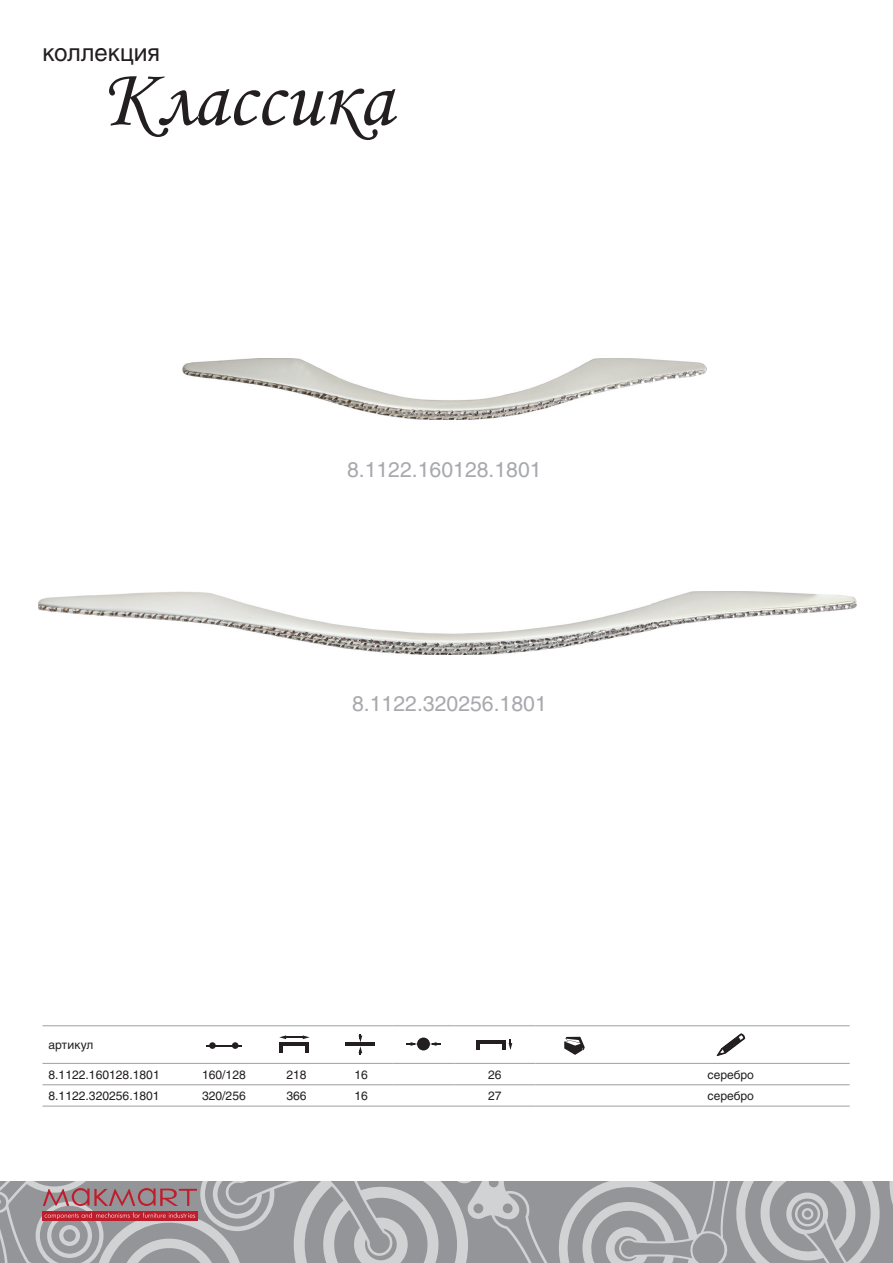
<style>
.page{position:relative;width:893px;height:1263px;background:#fff}
.page>*{position:absolute;margin:0;border:0;box-sizing:border-box;transform-origin:0 0}
.t1{font:24px "Helios";color:#231f20}
.t2{font:21px "Helios";color:#a8a9ad}
.t3{font:12px "Helios";color:#231f20}
</style>
<div class="page">
<svg style="left:888px;top:1181px;width:5px;height:82px"></svg>
<svg style="left:0;top:1181px;width:881px;height:82px;background:#a6a3a6"></svg>
<svg style="left:109px;top:76px;width:288px;height:64px"></svg>
<hr style="left:42px;top:1025px;width:143px;height:1px;background:#a8a9ad">
<hr style="left:185px;top:1025px;width:78px;height:1px;background:#a8a9ad">
<hr style="left:263px;top:1025px;width:67px;height:1px;background:#a8a9ad">
<hr style="left:330px;top:1025px;width:62px;height:1px;background:#a8a9ad">
<hr style="left:392px;top:1025px;width:62px;height:1px;background:#a8a9ad">
<hr style="left:454px;top:1025px;width:81px;height:1px;background:#a8a9ad">
<hr style="left:535px;top:1025px;width:77px;height:1px;background:#a8a9ad">
<hr style="left:612px;top:1025px;width:238px;height:1px;background:#a8a9ad">
<hr style="left:42px;top:1063px;width:143px;height:1px;background:#a8a9ad">
<hr style="left:185px;top:1063px;width:78px;height:1px;background:#a8a9ad">
<hr style="left:263px;top:1063px;width:67px;height:1px;background:#a8a9ad">
<hr style="left:330px;top:1063px;width:62px;height:1px;background:#a8a9ad">
<hr style="left:392px;top:1063px;width:62px;height:1px;background:#a8a9ad">
<hr style="left:454px;top:1063px;width:81px;height:1px;background:#a8a9ad">
<hr style="left:535px;top:1063px;width:77px;height:1px;background:#a8a9ad">
<hr style="left:612px;top:1063px;width:238px;height:1px;background:#a8a9ad">
<hr style="left:42px;top:1084px;width:143px;height:1px;background:#a8a9ad">
<hr style="left:185px;top:1084px;width:78px;height:1px;background:#a8a9ad">
<hr style="left:263px;top:1084px;width:67px;height:1px;background:#a8a9ad">
<hr style="left:330px;top:1084px;width:62px;height:1px;background:#a8a9ad">
<hr style="left:392px;top:1084px;width:62px;height:1px;background:#a8a9ad">
<hr style="left:454px;top:1084px;width:81px;height:1px;background:#a8a9ad">
<hr style="left:535px;top:1084px;width:77px;height:1px;background:#a8a9ad">
<hr style="left:612px;top:1084px;width:238px;height:1px;background:#a8a9ad">
<hr style="left:42px;top:1105px;width:143px;height:2px;background:#a8a9ad">
<hr style="left:185px;top:1105px;width:78px;height:2px;background:#a8a9ad">
<hr style="left:263px;top:1105px;width:67px;height:2px;background:#a8a9ad">
<hr style="left:330px;top:1105px;width:62px;height:2px;background:#a8a9ad">
<hr style="left:392px;top:1105px;width:62px;height:2px;background:#a8a9ad">
<hr style="left:454px;top:1105px;width:81px;height:2px;background:#a8a9ad">
<hr style="left:535px;top:1105px;width:77px;height:2px;background:#a8a9ad">
<hr style="left:612px;top:1105px;width:238px;height:2px;background:#a8a9ad">
<div style="left:232px;top:1042px;width:7px;height:7px;background:#231f20;border-radius:50%"></div>
<svg style="left:209px;top:1042px;width:7px;height:7px"></svg>
<hr style="left:207px;top:1045px;width:35px;height:1px;background:#231f20">
<svg style="left:279px;top:1035px;width:31px;height:18px"></svg>
<hr style="left:345px;top:1042px;width:30px;height:4px;background:#231f20">
<svg style="left:359px;top:1034px;width:3px;height:21px"></svg>
<div style="left:417px;top:1037px;width:13px;height:13px;background:#231f20;border-radius:50%"></div>
<svg style="left:430px;top:1042px;width:11px;height:4px"></svg>
<svg style="left:406px;top:1042px;width:11px;height:4px"></svg>
<svg style="left:476px;top:1040px;width:26px;height:3px"></svg>
<svg style="left:502px;top:1039px;width:10px;height:11px"></svg>
<svg style="left:476px;top:1041px;width:4px;height:9px"></svg>
<svg style="left:564px;top:1037px;width:21px;height:18px"></svg>
<svg style="left:717px;top:1034px;width:28px;height:22px"></svg>
<img style="left:38px;top:591px;width:818px;height:64px">
<img style="left:182px;top:358px;width:524px;height:62px">
<h1 class="t1" style="left:43px;top:38px;width:119px">коллекция</h1>
<h2 class="t2" style="left:347px;top:457px;width:196px">8.1122.160128.1801</h2>
<h2 class="t2" style="left:352px;top:690px;width:196px">8.1122.320256.1801</h2>
<p class="t3" style="left:48px;top:1038px;width:46px">артикул</p>
<p class="t3" style="left:48px;top:1067px;width:113px">8.1122.160128.1801</p>
<p class="t3" style="left:202px;top:1067px;width:45px">160/128</p>
<p class="t3" style="left:286px;top:1067px;width:22px">218</p>
<p class="t3" style="left:354px;top:1067px;width:15px">16</p>
<p class="t3" style="left:488px;top:1067px;width:15px">26</p>
<p class="t3" style="left:708px;top:1067px;width:48px">серебро</p>
<p class="t3" style="left:48px;top:1089px;width:113px">8.1122.320256.1801</p>
<p class="t3" style="left:202px;top:1089px;width:45px">320/256</p>
<p class="t3" style="left:286px;top:1089px;width:22px">366</p>
<p class="t3" style="left:354px;top:1089px;width:15px">16</p>
<p class="t3" style="left:488px;top:1089px;width:15px">27</p>
<p class="t3" style="left:708px;top:1089px;width:48px">серебро</p>
</div>
